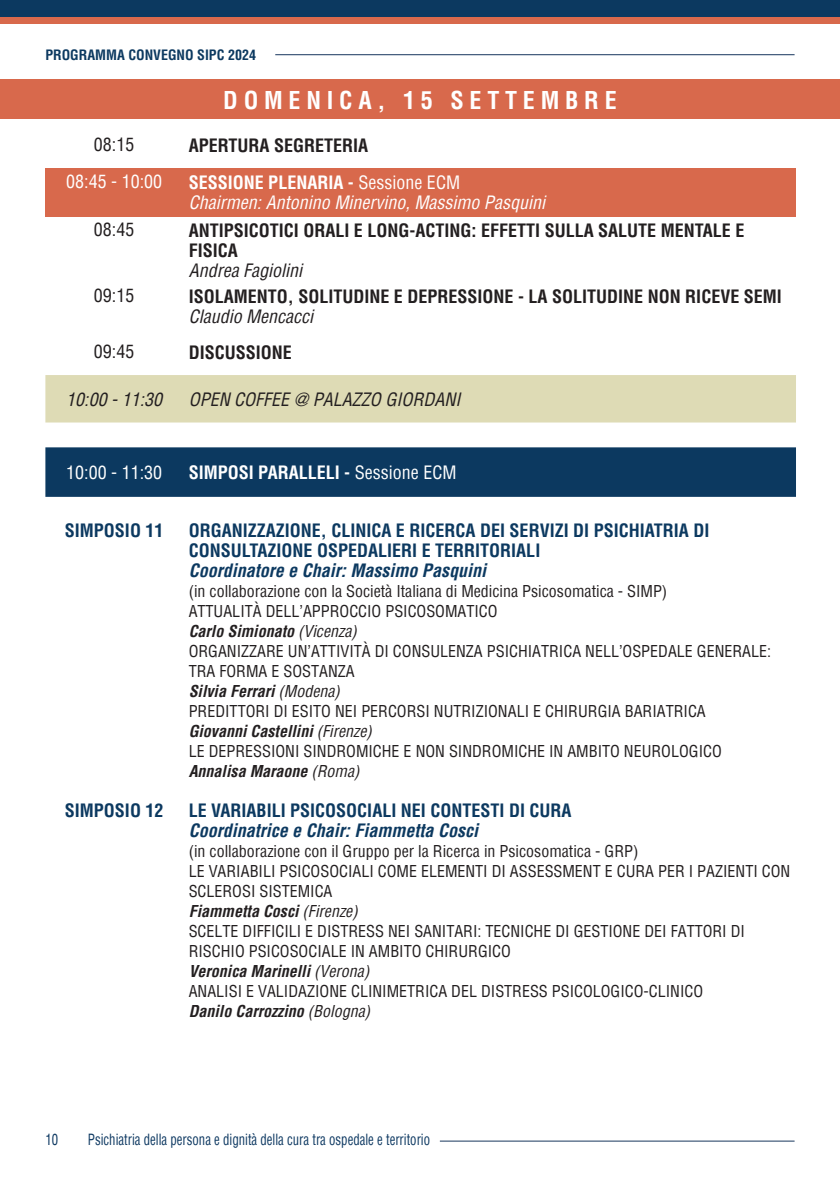
<style>
.page{position:relative;width:840px;height:1191px;background:#fff}
.page>*{position:absolute;margin:0;border:0;box-sizing:border-box;transform-origin:0 0}
.t1{font:700 condensed 24px "Helvetica";letter-spacing:.24em;color:#fff}
.t2{font:700 condensed 18px/20px "Helvetica";color:#0c3960}
.t3{font:700 condensed 18px/20px "Helvetica";color:#231f20}
.t4{font:italic 700 condensed 18px "Helvetica";color:#0c3960}
.t5{font:italic condensed 18px "Helvetica";color:#231f20}
.t6{font:700 condensed 18px "Helvetica";color:#fff}
.t7{font:italic condensed 18px "Helvetica";color:#fff}
.t8{font:condensed 18px "Helvetica";color:#fff}
.t9{font:condensed 18px "Helvetica";color:#231f20}
.t10{font:condensed 16px/20px "Helvetica";color:#231f20}
.t11{font:italic 700 condensed 16px "Helvetica";color:#231f20}
.t12{font:condensed 15.2px "Helvetica";color:#0e3962;scale:.85 1}
.t13{font:700 condensed 14px "Helvetica";color:#0c3960}
.s1{font-weight:400}
</style>
<div class="page">
<hr style="left:439px;top:1140px;width:355px;height:1px;background:#17365d">
<div style="left:0;top:0;width:839px;height:24px;background:#d8694c"></div>
<div style="left:0;top:0;width:839px;height:17px;background:#0c3960"></div>
<div style="left:45px;top:169px;width:138px;height:48px;background:#d8694c"></div>
<div style="left:183px;top:169px;width:612px;height:48px;background:#d8694c"></div>
<div style="left:45px;top:375px;width:750px;height:47px;background:#dedbb5"></div>
<div style="left:45px;top:447px;width:750px;height:50px;background:#0c3960"></div>
<div style="left:0;top:79px;width:839px;height:40px;background:#d8694c"></div>
<hr style="left:275px;top:54px;width:519px;height:1px;background:#17365d">
<p class="t13" style="left:45px;top:46px;width:212px">PROGRAMMA CONVEGNO SIPC 2024</p>
<p class="t1" style="left:223px;top:85px;width:394px">DOMENICA, 15 SETTEMBRE</p>
<p class="t9" style="left:94px;top:133px;width:42px">08:15</p>
<p class="t3" style="left:189px;top:135px;width:181px">APERTURA SEGRETERIA</p>
<p class="t8" style="left:66px;top:170px;width:97px">08:45 - 10:00</p>
<p class="t6" style="left:189px;top:171px;width:273px">SESSIONE PLENARIA - <span class="s1">Sessione ECM</span></p>
<p class="t7" style="left:189px;top:190px;width:357px">Chairmen: Antonino Minervino, Massimo Pasquini</p>
<p class="t9" style="left:94px;top:218px;width:42px">08:45</p>
<p class="t3" style="left:189px;top:220px;width:557px">ANTIPSICOTICI ORALI E LONG-ACTING: EFFETTI SULLA SALUTE MENTALE E<br>FISICA</p>
<p class="t5" style="left:189px;top:259px;width:115px">Andrea Fagiolini</p>
<p class="t9" style="left:94px;top:283px;width:42px">09:15</p>
<p class="t3" style="left:189px;top:286px;width:594px">ISOLAMENTO, SOLITUDINE E DEPRESSIONE - LA SOLITUDINE NON RICEVE SEMI</p>
<p class="t5" style="left:189px;top:304px;width:126px">Claudio Mencacci</p>
<p class="t9" style="left:94px;top:340px;width:42px">09:45</p>
<p class="t3" style="left:189px;top:342px;width:105px">DISCUSSIONE</p>
<p class="t5" style="left:66px;top:387px;width:97px">10:00 - 11:30</p>
<p class="t5" style="left:189px;top:387px;width:273px">OPEN COFFEE @ PALAZZO GIORDANI</p>
<p class="t8" style="left:66px;top:460px;width:97px">10:00 - 11:30</p>
<p class="t6" style="left:189px;top:461px;width:269px">SIMPOSI PARALLELI - <span class="s1">Sessione ECM</span></p>
<p class="t2" style="left:65px;top:520px;width:100px">SIMPOSIO 11</p>
<p class="t2" style="left:65px;top:800px;width:100px">SIMPOSIO 12</p>
<p class="t2" style="left:189px;top:520px;width:522px">ORGANIZZAZIONE, CLINICA E RICERCA DEI SERVIZI DI PSICHIATRIA DI<br>CONSULTAZIONE OSPEDALIERI E TERRITORIALI</p>
<p class="t4" style="left:189px;top:558px;width:299px">Coordinatore e Chair: Massimo Pasquini</p>
<p class="t10" style="left:189px;top:581px;width:480px">(in collaborazione con la Società Italiana di Medicina Psicosomatica - SIMP)</p>
<p class="t10" style="left:189px;top:601px;width:310px">ATTUALITÀ DELL’APPROCCIO PSICOSOMATICO</p>
<p class="t11" style="left:189px;top:620px;width:169px">Carlo Simionato <span class="s1">(Vicenza)</span></p>
<p class="t10" style="left:189px;top:641px;width:583px">ORGANIZZARE UN’ATTIVITÀ DI CONSULENZA PSICHIATRICA NELL’OSPEDALE GENERALE:<br>TRA FORMA E SOSTANZA</p>
<p class="t11" style="left:189px;top:680px;width:153px">Silvia Ferrari <span class="s1">(Modena)</span></p>
<p class="t10" style="left:189px;top:701px;width:518px">PREDITTORI DI ESITO NEI PERCORSI NUTRIZIONALI E CHIRURGIA BARIATRICA</p>
<p class="t11" style="left:189px;top:720px;width:185px">Giovanni Castellini <span class="s1">(Firenze)</span></p>
<p class="t10" style="left:189px;top:741px;width:534px">LE DEPRESSIONI SINDROMICHE E NON SINDROMICHE IN AMBITO NEUROLOGICO</p>
<p class="t11" style="left:189px;top:760px;width:172px">Annalisa Maraone <span class="s1">(Roma)</span></p>
<p class="t2" style="left:189px;top:800px;width:384px">LE VARIABILI PSICOSOCIALI NEI CONTESTI DI CURA</p>
<p class="t4" style="left:189px;top:818px;width:291px">Coordinatrice e Chair: Fiammetta Cosci</p>
<p class="t10" style="left:189px;top:841px;width:451px">(in collaborazione con il Gruppo per la Ricerca in Psicosomatica - GRP)</p>
<p class="t10" style="left:189px;top:861px;width:602px">LE VARIABILI PSICOSOCIALI COME ELEMENTI DI ASSESSMENT E CURA PER I PAZIENTI CON<br>SCLEROSI SISTEMICA</p>
<p class="t11" style="left:189px;top:900px;width:170px">Fiammetta Cosci <span class="s1">(Firenze)</span></p>
<p class="t10" style="left:189px;top:921px;width:557px">SCELTE DIFFICILI E DISTRESS NEI SANITARI: TECNICHE DI GESTIONE DEI FATTORI DI<br>RISCHIO PSICOSOCIALE IN AMBITO CHIRURGICO</p>
<p class="t11" style="left:189px;top:960px;width:182px">Veronica Marinelli <span class="s1">(Verona)</span></p>
<p class="t10" style="left:189px;top:981px;width:515px">ANALISI E VALIDAZIONE CLINIMETRICA DEL DISTRESS PSICOLOGICO-CLINICO</p>
<p class="t11" style="left:189px;top:1000px;width:183px">Danilo Carrozzino <span class="s1">(Bologna)</span></p>
<p class="t12" style="left:45px;top:1129px;width:17px">10</p>
<p class="t12" style="left:88px;top:1129px;width:404px">Psichiatria della persona e dignità della cura tra ospedale e territorio</p>
</div>
